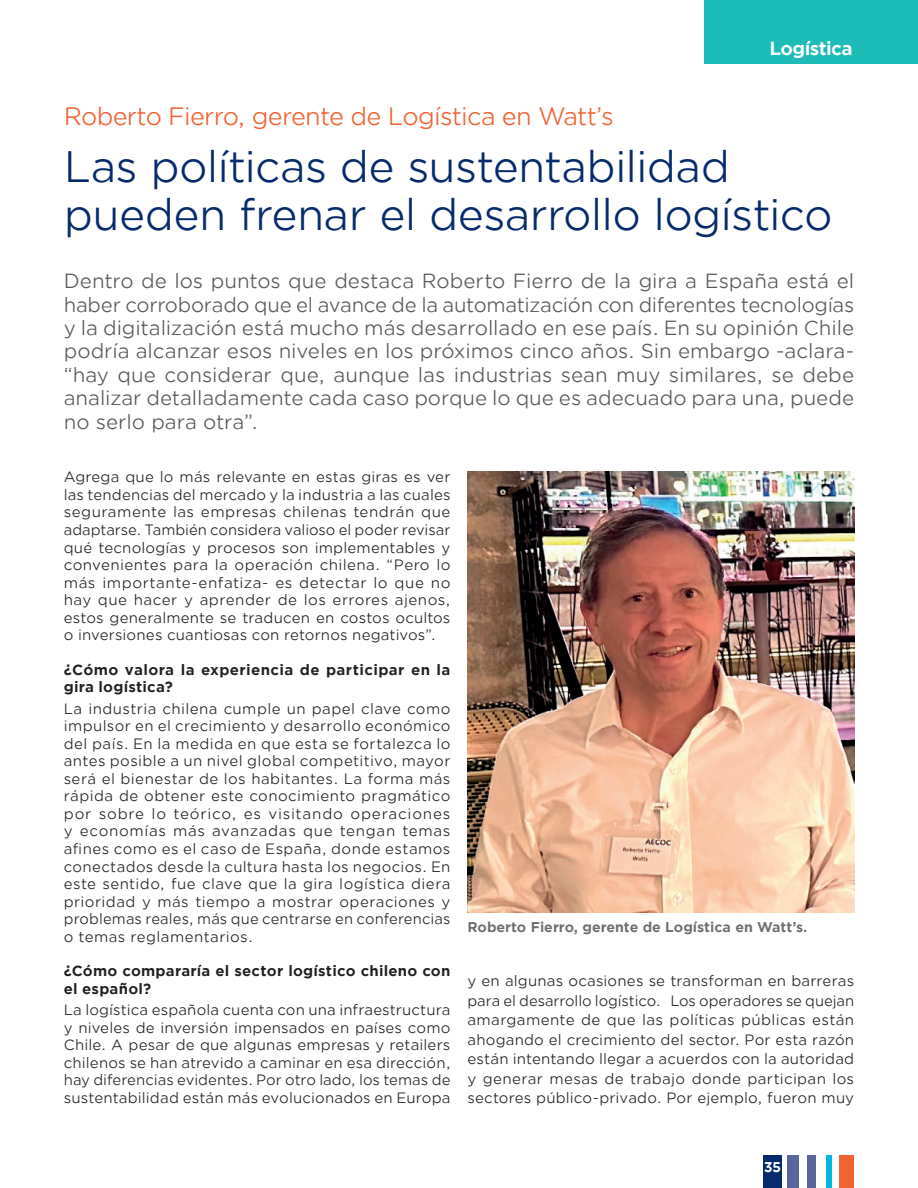
<style>
.page{position:relative;width:918px;height:1188px;background:#fff}
.page>*{position:absolute;margin:0;border:0;box-sizing:border-box;transform-origin:0 0}
.t1{font:42px/48px "Gotham Office";letter-spacing:-.02em;color:#052b6c}
.t2{font:24px "Gotham Office";letter-spacing:-.03em;color:#f16232}
.t3{font:19.5px/23.4px "Gotham Office";color:#57585a;text-align:justify}
.t4{font:700 18px "Gotham Office";letter-spacing:-.03em;color:#fff}
.t5{font:14.25px/17.5px "Gotham Office";letter-spacing:.01em;color:#231f20;text-align:justify}
.t6{font:700 14.25px/17.5px "Gotham Office";letter-spacing:.015em;color:#231f20}
.t7{font:700 13.5px "Gotham Office";color:#6c6d70}
.t8{font:700 13.5px "Gotham Office";color:#fff}
</style>
<div class="page">
<div style="left:839px;top:1155px;width:15px;height:33px;background:#f16232"></div>
<div style="left:827px;top:1155px;width:5px;height:33px;background:#00b6de"></div>
<div style="left:807px;top:1155px;width:8px;height:33px;background:#586699"></div>
<div style="left:787px;top:1155px;width:11px;height:33px;background:#586699"></div>
<div style="left:764px;top:1155px;width:18px;height:33px;background:#052b6c"></div>
<div style="left:704px;top:0;width:214px;height:64px;background:#1dbcb8"></div>
<img style="left:468px;top:471px;width:386px;height:442px">
<p class="t4" style="left:769px;top:36px;width:85px">Logística</p>
<h2 class="t2" style="left:64px;top:101px;width:551px">Roberto Fierro, gerente de Logística en Watt’s</h2>
<h1 class="t1" style="left:64px;top:141px;width:770px">Las políticas de sustentabilidad pueden frenar el desarrollo logístico</h1>
<p class="t3" style="left:64px;top:269px;width:792px">Dentro de los puntos que destaca Roberto Fierro de la gira a España está el haber corroborado que el avance de la automatización con diferentes tecnologías y la digitalización está mucho más desarrollado en ese país. En su opinión Chile podría alcanzar esos niveles en los próximos cinco años. Sin embargo -aclara-“hay que considerar que, aunque las industrias sean muy similares, se debe analizar detalladamente cada caso porque lo que es adecuado para una, puede no serlo para otra”.</p>
<p class="t5" style="left:64px;top:468px;width:388px">Agrega que lo más relevante en estas giras es ver las tendencias del mercado y la industria a las cuales seguramente las empresas chilenas tendrán que adaptarse. También considera valioso el poder revisar qué tecnologías y procesos son implementables y convenientes para la operación chilena. “Pero lo más importante-enfatiza- es detectar lo que no hay que hacer y aprender de los errores ajenos, estos generalmente se traducen en costos ocultos o inversiones cuantiosas con retornos negativos”.</p>
<p class="t6" style="left:64px;top:660px;width:388px">¿Cómo valora la experiencia de participar en la gira logística?</p>
<p class="t5" style="left:64px;top:700px;width:388px">La industria chilena cumple un papel clave como impulsor en el crecimiento y desarrollo económico del país. En la medida en que esta se fortalezca lo antes posible a un nivel global competitivo, mayor será el bienestar de los habitantes. La forma más rápida de obtener este conocimiento pragmático por sobre lo teórico, es visitando operaciones y economías más avanzadas que tengan temas afines como es el caso de España, donde estamos conectados desde la cultura hasta los negocios. En este sentido, fue clave que la gira logística diera prioridad y más tiempo a mostrar operaciones y problemas reales, más que centrarse en conferencias o temas reglamentarios.</p>
<p class="t6" style="left:64px;top:962px;width:388px">¿Cómo compararía el sector logístico chileno con el español?</p>
<p class="t5" style="left:64px;top:1001px;width:388px">La logística española cuenta con una infraestructura y niveles de inversión impensados en países como Chile. A pesar de que algunas empresas y retailers chilenos se han atrevido a caminar en esa dirección, hay diferencias evidentes. Por otro lado, los temas de sustentabilidad están más evolucionados en Europa</p>
<p class="t7" style="left:468px;top:918px;width:342px">Roberto Fierro, gerente de Logística en Watt’s.</p>
<p class="t5" style="left:468px;top:971px;width:388px;line-height:19.5px">y en algunas ocasiones se transforman en barreras para el desarrollo logístico. Los operadores se quejan amargamente de que las políticas públicas están ahogando el crecimiento del sector. Por esta razón están intentando llegar a acuerdos con la autoridad y generar mesas de trabajo donde participan los sectores público-privado. Por ejemplo, fueron muy</p>
<p class="t8" style="left:764px;top:1157px;width:19px">35</p>
</div>
